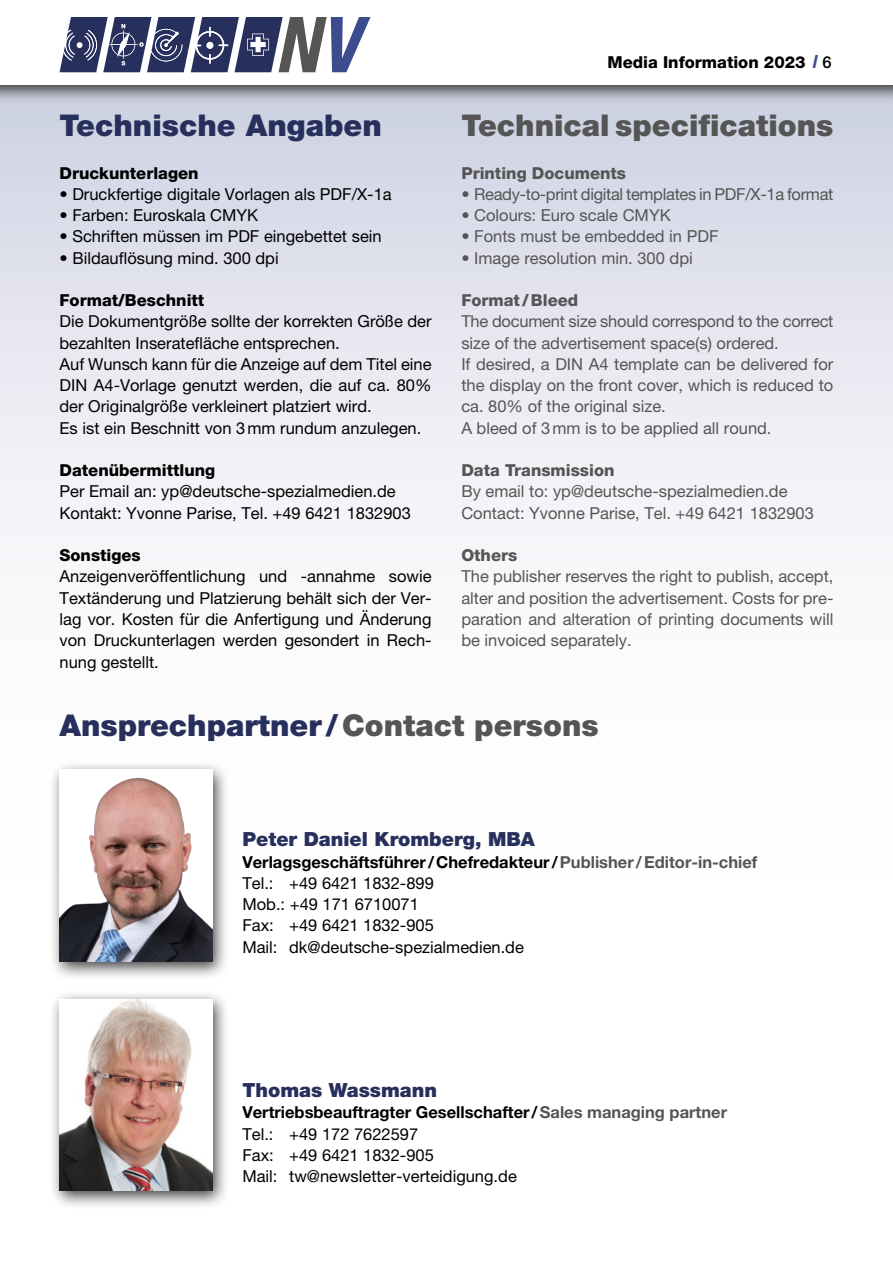
<style>
.page{position:relative;width:893px;height:1263px;background:#fff}
.page>*{position:absolute;margin:0;border:0;box-sizing:border-box;transform-origin:0 0}
.t1{font:900 30px "Helvetica Neue LT Pro";color:#272f5c}
.t2{font:900 30px "Helvetica Neue LT Pro";color:#555}
.t3{font:900 19.5px "Helvetica Neue LT Pro";color:#272f5c}
.t4{font:16.5px/21.3px "Helvetica Neue LT Pro";color:#000}
.t5{font:16.5px/21.3px "Helvetica Neue LT Pro";color:#555}
.t6{font:800 16.5px "Helvetica Neue LT Pro";color:#000}
.t7{font:800 16.5px "Helvetica Neue LT Pro";color:#555}
.t8{font:16.5px "Helvetica Neue LT Pro";letter-spacing:-.02em;color:#555}
.s1{font-weight:900;font-style:italic;font-size:18.15px;color:#3b4d8f}
.s2{font-weight:500}
.s3{color:#555}
.s4{font-weight:700}
.s5{font-weight:700;color:#555}
</style>
<div class="page">
<div style="left:0;top:81px;width:893px;height:1182px;background:linear-gradient(to bottom,#dcdeeb,#fff)"></div>
<div style="left:0;top:0;width:893px;height:104px;background:#000;opacity:.75"></div>
<div style="left:0;top:0;width:893px;height:85px;background:#fff"></div>
<svg style="left:60px;top:17px;width:311px;height:55px"></svg>
<div style="left:49px;top:990px;width:181px;height:220px;background:#000;opacity:.75"></div>
<img style="left:60px;top:999px;width:153px;height:192px">
<div style="left:49px;top:761px;width:181px;height:219px;background:#000;opacity:.75"></div>
<img style="left:60px;top:770px;width:153px;height:191px">
<h1 class="t1" style="left:60px;top:107px;width:324px">Technische Angaben</h1>
<p class="t6" style="left:60px;top:163px;width:141px">Druckunterlagen</p>
<p class="t4" style="left:60px;top:183px;width:334px">• Druckfertige digitale Vorlagen als PDF/X-1a</p>
<p class="t4" style="left:60px;top:204px;width:200px">• Farben: Euroskala CMYK</p>
<p class="t4" style="left:60px;top:226px;width:324px">• Schriften müssen im PDF eingebettet sein</p>
<p class="t4" style="left:60px;top:247px;width:221px">• Bildauflösung mind. 300 dpi</p>
<p class="t6" style="left:60px;top:290px;width:146px">Format/Beschnitt</p>
<p class="t4" style="left:60px;top:311px;width:374px">Die Dokumentgröße sollte der korrekten Größe der bezahlten Inseratefläche entsprechen.<br>Auf Wunsch kann für die Anzeige auf dem Titel eine DIN A4-Vorlage genutzt werden, die auf ca. 80% der Originalgröße verkleinert platziert wird.<br>Es ist ein Beschnitt von 3mm rundum anzulegen.</p>
<p class="t6" style="left:60px;top:460px;width:157px">Datenübermittlung</p>
<p class="t4" style="left:60px;top:481px;width:353px">Per Email an: yp@deutsche-spezialmedien.de<br>Kontakt: Yvonne Parise, Tel. +49 6421 1832903</p>
<p class="t6" style="left:60px;top:545px;width:83px">Sonstiges</p>
<p class="t4" style="left:60px;top:566px;width:374px;text-align:justify">Anzeigenveröffentlichung und -annahme sowie Textänderung und Platzierung behält sich der Ver&shy;lag vor. Kosten für die Anfertigung und Änderung von Druckunterlagen werden gesondert in Rech&shy;nung gestellt.</p>
<p class="t6" style="left:607px;top:52px;width:226px">Media Information 2023 <span class="s1">I</span> <span class="s2">6</span></p>
<h1 class="t2" style="left:461px;top:107px;width:374px">Technical specifications</h1>
<p class="t7" style="left:461px;top:163px;width:166px">Printing Documents</p>
<p class="t8" style="left:461px;top:184px;width:374px">• Ready-to-print digital templates in PDF/X-1a format</p>
<p class="t5" style="left:461px;top:204px;width:211px">• Colours: Euro scale CMYK</p>
<p class="t5" style="left:461px;top:226px;width:259px">• Fonts must be embedded in PDF</p>
<p class="t5" style="left:461px;top:247px;width:233px">• Image resolution min. 300 dpi</p>
<p class="t7" style="left:461px;top:290px;width:118px">Format /Bleed</p>
<p class="t5" style="left:461px;top:311px;width:374px">The document size should correspond to the correct size of the advertisement space(s) ordered.<br>If desired, a DIN A4 template can be delivered for the display on the front cover, which is reduced to ca. 80% of the original size.<br>A bleed of 3mm is to be applied all round.</p>
<p class="t7" style="left:461px;top:460px;width:155px">Data Transmission</p>
<p class="t5" style="left:461px;top:481px;width:354px">By email to: yp@deutsche-spezialmedien.de<br>Contact: Yvonne Parise, Tel. +49 6421 1832903</p>
<p class="t7" style="left:461px;top:545px;width:57px">Others</p>
<p class="t5" style="left:461px;top:566px;width:374px;text-align:justify">The publisher reserves the right to publish, accept, alter and position the advertisement. Costs for pre&shy;paration and alteration of printing documents will be invoiced separately.</p>
<h1 class="t1" style="left:60px;top:707px;width:541px">Ansprechpartner /<span class="s3">Contact persons</span></h1>
<p class="t3" style="left:242px;top:828px;width:294px">Peter Daniel Kromberg, MBA</p>
<p class="t4" style="left:242px;top:851px;width:516px"><span class="s4">Verlagsgeschäftsführer/Chefredakteur/</span><span class="s5">Publisher/Editor-in-chief </span>Tel.: +49 6421 1832-899<br>Mob.: +49 171 6710071<br>Fax: +49 6421 1832-905<br>Mail: dk@deutsche-spezialmedien.de</p>
<p class="t3" style="left:242px;top:1078px;width:196px">Thomas Wassmann</p>
<p class="t4" style="left:242px;top:1102px;width:486px"><span class="s4">Vertriebsbeauftragter Gesellschafter/</span><span class="s5">Sales managing partner </span>Tel.: +49 172 7622597<br>Fax: +49 6421 1832-905<br>Mail: tw@newsletter-verteidigung.de</p>
</div>
